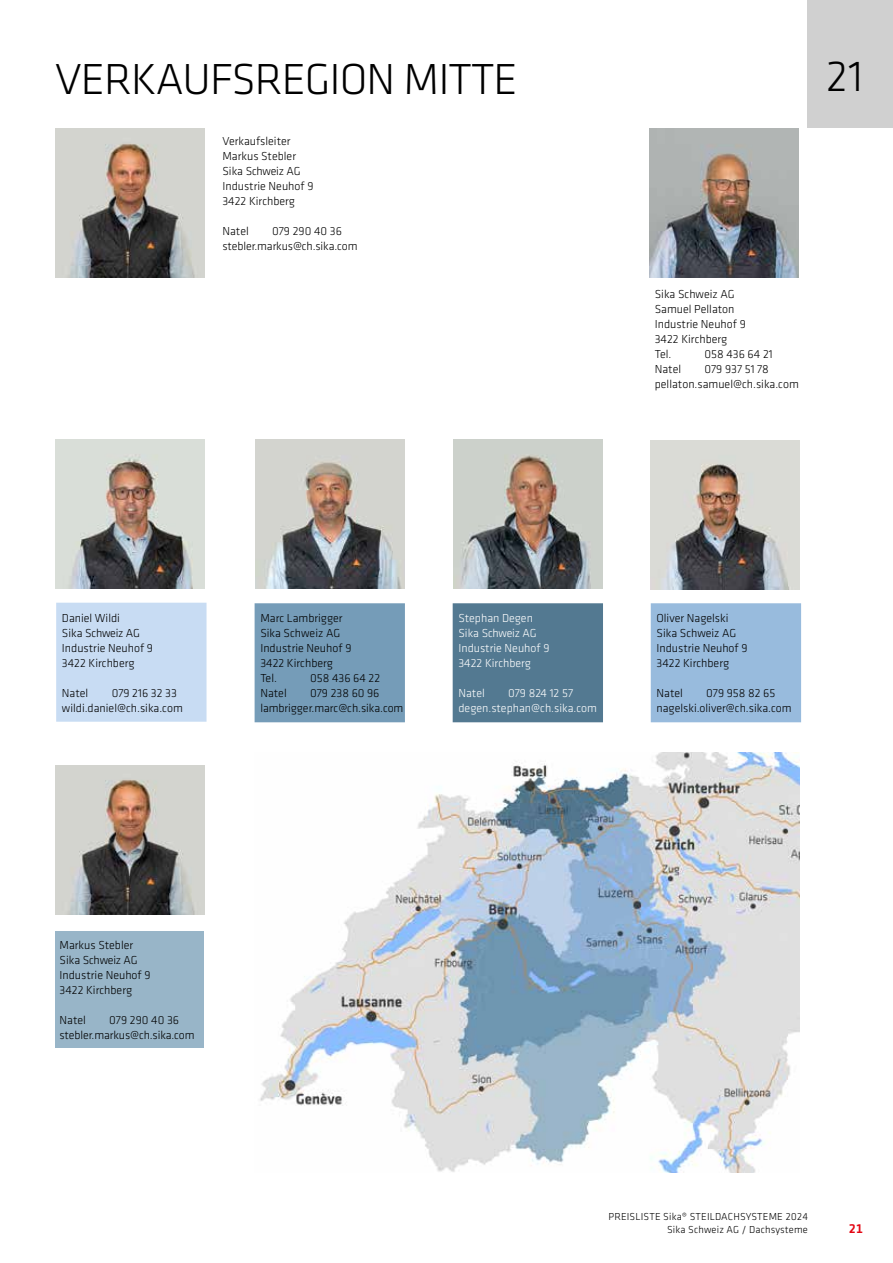
<style>
.page{position:relative;width:893px;height:1263px;background:#fff}
.page>*{position:absolute;margin:0;border:0;box-sizing:border-box;transform-origin:0 0}
.t1{font:300 45px "Klavika";letter-spacing:-.02em;color:#000}
.t2{font:500 13.5px "Klavika";color:#e30613}
.t3{font:300 12px/15px "Klavika";color:#000}
.t4{font:300 12px/15px "Klavika";color:#fff}
.t5{font:300 10.5px/12.6px "Klavika";letter-spacing:.015em;color:#000;text-align:right}
</style>
<div class="page">
<div style="left:808px;top:0;width:85px;height:128px;background:#d0d0d0"></div>
<img style="left:260px;top:753px;width:539px;height:419px">
<img style="left:55px;top:129px;width:149px;height:149px">
<img style="left:55px;top:765px;width:149px;height:149px">
<img style="left:649px;top:129px;width:149px;height:149px">
<img style="left:454px;top:439px;width:149px;height:149px">
<img style="left:56px;top:439px;width:148px;height:149px">
<img style="left:256px;top:440px;width:149px;height:148px">
<img style="left:651px;top:440px;width:149px;height:149px">
<div style="left:453px;top:604px;width:149px;height:117px;background:#537991"></div>
<div style="left:453px;top:603px;width:150px;height:119px;border:2px solid #537991"></div>
<div style="left:255px;top:604px;width:149px;height:117px;background:#759cb8"></div>
<div style="left:255px;top:603px;width:150px;height:119px;border:2px solid #759cb8"></div>
<div style="left:57px;top:603px;width:149px;height:118px;background:#c8dcf3"></div>
<div style="left:56px;top:603px;width:151px;height:119px;border:2px solid #c8dcf3"></div>
<div style="left:651px;top:604px;width:149px;height:117px;background:#98bbdd"></div>
<div style="left:651px;top:603px;width:150px;height:119px;border:2px solid #98bbdd"></div>
<div style="left:55px;top:931px;width:149px;height:116px;background:#98b5c8"></div>
<h1 class="t1" style="left:55px;top:52px;width:464px">VERKAUFSREGION MITTE</h1>
<p class="t3" style="left:222px;top:134px;width:93px">Verkaufsleiter<br>Markus Stebler<br>Sika Schweiz AG<br>Industrie Neuhof 9<br>3422 Kirchberg</p>
<p class="t3" style="left:222px;top:224px;width:28px">Natel</p>
<p class="t3" style="left:222px;top:224px;width:137px;text-indent:50px">079 290 40 36 stebler.markus@ch.sika.com</p>
<h1 class="t1" style="left:826px;top:49px;width:39px">21</h1>
<p class="t3" style="left:655px;top:287px;width:93px">Sika Schweiz AG<br>Samuel Pellaton<br>Industrie Neuhof 9<br>3422 Kirchberg<br>Tel.</p>
<p class="t3" style="left:704px;top:347px;width:70px">058 436 64 21</p>
<p class="t3" style="left:655px;top:362px;width:28px">Natel</p>
<p class="t3" style="left:655px;top:362px;width:146px;text-indent:50px">079 937 51 78 pellaton.samuel@ch.sika.com</p>
<p class="t3" style="left:62px;top:610px;width:93px">Daniel Wildi<br>Sika Schweiz AG<br>Industrie Neuhof 9<br>3422 Kirchberg</p>
<p class="t3" style="left:62px;top:685px;width:28px">Natel</p>
<p class="t3" style="left:62px;top:685px;width:122px;text-indent:50px">079 216 32 33 wildi.daniel@ch.sika.com</p>
<p class="t3" style="left:260px;top:611px;width:93px">Marc Lambrigger<br>Sika Schweiz AG<br>Industrie Neuhof 9<br>3422 Kirchberg<br>Tel.</p>
<p class="t3" style="left:310px;top:671px;width:72px">058 436 64 22</p>
<p class="t3" style="left:260px;top:686px;width:28px">Natel</p>
<p class="t3" style="left:260px;top:686px;width:145px;text-indent:50px">079 238 60 96 lambrigger.marc@ch.sika.com</p>
<p class="t4" style="left:458px;top:611px;width:93px">Stephan Degen<br>Sika Schweiz AG<br>Industrie Neuhof 9<br>3422 Kirchberg</p>
<p class="t4" style="left:458px;top:686px;width:28px">Natel</p>
<p class="t4" style="left:458px;top:686px;width:140px;text-indent:50px">079 824 12 57 degen.stephan@ch.sika.com</p>
<p class="t3" style="left:656px;top:611px;width:93px">Oliver Nagelski<br>Sika Schweiz AG<br>Industrie Neuhof 9<br>3422 Kirchberg</p>
<p class="t3" style="left:656px;top:686px;width:28px">Natel</p>
<p class="t3" style="left:656px;top:686px;width:137px;text-indent:50px">079 958 82 65 nagelski.oliver@ch.sika.com</p>
<p class="t3" style="left:60px;top:937px;width:93px">Markus Stebler<br>Sika Schweiz AG<br>Industrie Neuhof 9<br>3422 Kirchberg</p>
<p class="t3" style="left:60px;top:1012px;width:28px">Natel</p>
<p class="t3" style="left:60px;top:1012px;width:137px;text-indent:50px">079 290 40 36 stebler.markus@ch.sika.com</p>
<p class="t5" style="left:609px;top:1210px;width:201px">PREISLISTE Sika® STEILDACHSYSTEME 2024<br>Sika Schweiz AG / Dachsysteme</p>
<p class="t2" style="left:849px;top:1219px;width:16px">21</p>
</div>
